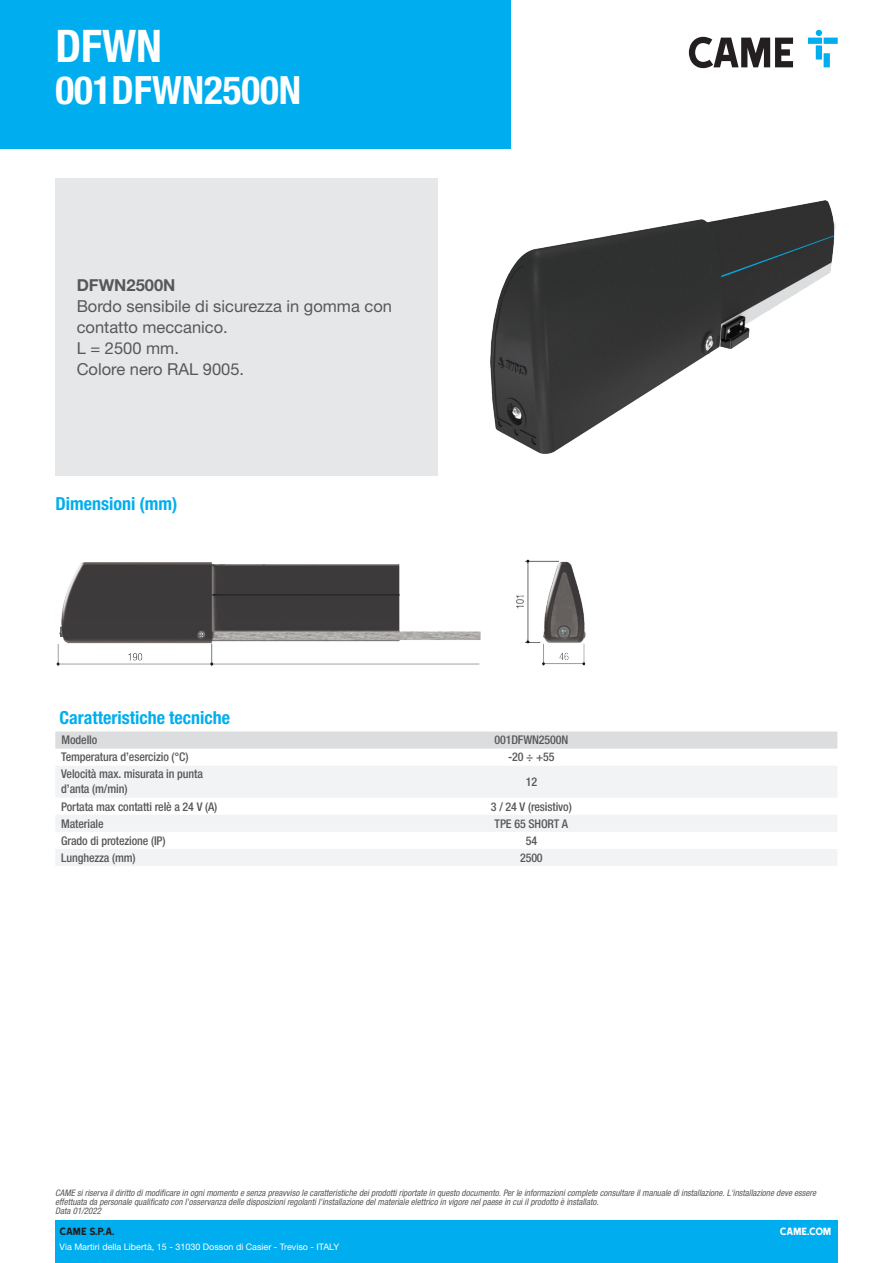
<style>
.page{position:relative;width:893px;height:1263px;background:#fff}
.page>*{position:absolute;margin:0;border:0;box-sizing:border-box;transform-origin:0 0}
.Series{font:700 condensed 45px "Helvetica Neue LTW1 G";color:#fff}
.t1{font:700 condensed 39px "Helvetica Neue LTW1 G";color:#fff}
.t2{font:700 condensed 18px "Helvetica Neue LTW1 G";color:#00aeef}
.Description{font:16.5px/21px "Helvetica Neue LTW1 G";color:#57585a}
.Short_Description{font:700 16.5px "Helvetica Neue LTW1 G";color:#57585a}
.Feature{font:500 condensed 12px/15px "Helvetica Neue LTW1 G";letter-spacing:-.01em;color:#57585a}
.Data{font:500 condensed 12px "Helvetica Neue LTW1 G";letter-spacing:-.01em;color:#57585a}
.t3{font:12px "Came Type";color:#231f20}
.t4{font:12px "Came Type";letter-spacing:-.025em;color:#fff}
.t5{font:italic condensed 9px/9px "Helvetica Neue LTW1 G";color:#57585a}
.t6{font:9px "Helvetica Neue LTW1 G";color:#fff}
</style>
<div class="page">
<div style="left:55px;top:1220px;width:783px;height:43px;background:#00aeef"></div>
<div style="left:0;top:0;width:510px;height:149px;background:#00aeef"></div>
<svg style="left:689px;top:37px;width:104px;height:31px"></svg>
<svg style="left:808px;top:30px;width:30px;height:37px"></svg>
<div style="left:55px;top:178px;width:383px;height:298px;background:#e6e7e9"></div>
<img style="left:490px;top:201px;width:346px;height:252px">
<img style="left:56px;top:559px;width:530px;height:108px">
<div style="left:55px;top:731px;width:782px;height:17px;background:#dcdddf"></div>
<svg style="left:56px;top:766px;width:781px;height:100px;fill:#f2f3f4"></svg>
<p class="Series" style="left:55px;top:19px;width:108px">DFWN</p>
<p class="t1" style="left:55px;top:67px;width:247px">001DFWN2500N</p>
<p class="Short_Description" style="left:77px;top:275px;width:100px">DFWN2500N</p>
<p class="Description" style="left:77px;top:295px;width:317px">Bordo sensibile di sicurezza in gomma con contatto meccanico.</p>
<p class="Description" style="left:77px;top:337px;width:104px">L = 2500 mm.</p>
<p class="Description" style="left:77px;top:358px;width:169px">Colore nero RAL 9005.</p>
<p class="t2" style="left:55px;top:493px;width:124px">Dimensioni (mm)</p>
<p class="t2" style="left:60px;top:707px;width:172px">Caratteristiche tecniche</p>
<p class="Feature" style="left:62px;top:732px;width:37px">Modello</p>
<p class="Feature" style="left:494px;top:732px;width:75px">001DFWN2500N</p>
<p class="Feature" style="left:61px;top:750px;width:129px">Temperatura d’esercizio (°C)</p>
<p class="Data" style="left:508px;top:750px;width:48px">-20 ÷ +55</p>
<p class="Feature" style="left:61px;top:767px;width:143px">Velocità max. misurata in punta d’anta (m/min)</p>
<p class="Data" style="left:526px;top:774px;width:13px">12</p>
<p class="Feature" style="left:61px;top:799px;width:158px">Portata max contatti relè a 24 V (A)</p>
<p class="Data" style="left:491px;top:799px;width:82px">3 / 24 V (resistivo)</p>
<p class="Feature" style="left:61px;top:816px;width:44px">Materiale</p>
<p class="Data" style="left:495px;top:816px;width:75px">TPE 65 SHORT A</p>
<p class="Feature" style="left:61px;top:833px;width:106px">Grado di protezione (IP)</p>
<p class="Data" style="left:526px;top:833px;width:13px">54</p>
<p class="Feature" style="left:61px;top:850px;width:76px">Lunghezza (mm)</p>
<p class="Data" style="left:520px;top:850px;width:24px">2500</p>
<p class="t5" style="left:55px;top:1189px;width:762px">CAME si riserva il diritto di modificare in ogni momento e senza preavviso le caratteristiche dei prodotti riportate in questo documento. Per le informazioni complete consultare il manuale di installazione. L'installazione deve essere effettuata da personale qualificato con l'osservanza delle disposizioni regolanti l'installazione del materiale elettrico in vigore nel paese in cui il prodotto è installato.<br>Data 01/2022</p>
<h3 class="t3" style="left:60px;top:1225px;width:57px">CAME S.P.A.</h3>
<p class="t6" style="left:60px;top:1241px;width:281px">Via Martiri della Libertà, 15 - 31030 Dosson di Casier - Treviso - ITALY</p>
<h3 class="t4" style="left:780px;top:1225px;width:53px">CAME.COM</h3>
</div>
